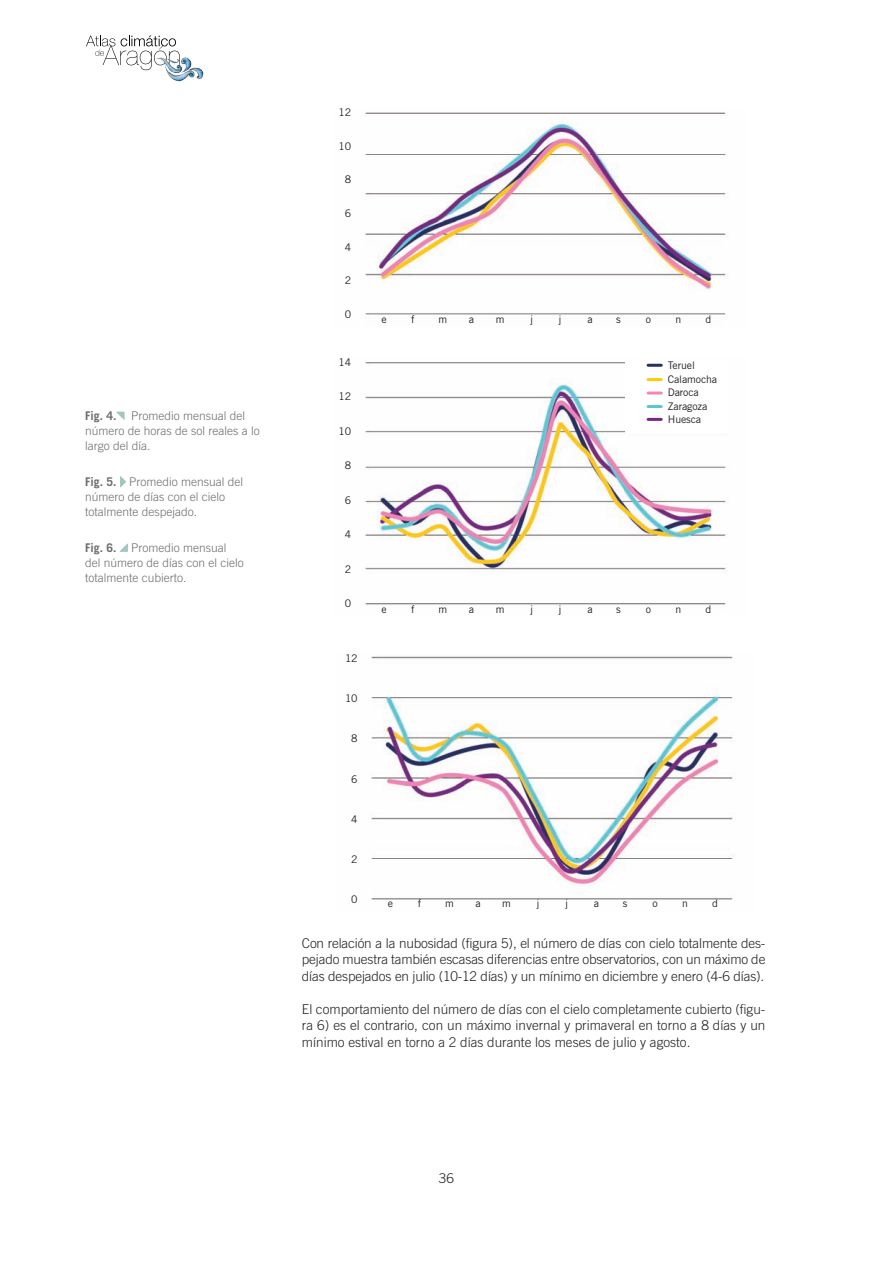
<style>
.page{position:relative;width:893px;height:1263px;background:#fff}
.page>*{position:absolute;margin:0;border:0;box-sizing:border-box;transform-origin:0 0}
.t1{font:300 13.5px/16.5px "Trade Gothic";letter-spacing:-.005em;color:#231f20;text-align:justify}
.t2{font:300 12px/15px "Trade Gothic";color:#6c6d70}
.t3{font:10.5px/13.5px "Trade Gothic";letter-spacing:-.01em;color:#231f20}
.s1{font-weight:700}
</style>
<div class="page">
<svg style="left:86px;top:35px;width:94px;height:35px"></svg>
<img style="left:173px;top:79px;width:12px;height:2px">
<img style="left:167px;top:72px;width:36px;height:7px">
<img style="left:165px;top:67px;width:38px;height:5px">
<img style="left:163px;top:62px;width:28px;height:5px">
<img style="left:155px;top:58px;width:36px;height:4px">
<svg style="left:116px;top:412px;width:9px;height:8px"></svg>
<svg style="left:120px;top:476px;width:6px;height:11px"></svg>
<svg style="left:120px;top:544px;width:8px;height:8px"></svg>
<img style="left:365px;top:112px;width:363px;height:207px">
<img style="left:365px;top:362px;width:363px;height:243px">
<img style="left:371px;top:656px;width:362px;height:244px">
<div style="left:625px;top:361px;width:104px;height:71px;background:#fff"></div>
<svg style="left:648px;top:405px;width:13px;height:3px"></svg>
<svg style="left:648px;top:418px;width:13px;height:3px"></svg>
<svg style="left:648px;top:364px;width:13px;height:3px"></svg>
<svg style="left:648px;top:392px;width:13px;height:2px"></svg>
<svg style="left:648px;top:378px;width:13px;height:3px"></svg>
<p class="t2" style="left:85px;top:408px;width:176px"><span class="s1">Fig. 4.</span> Promedio mensual del número de horas de sol reales a lo largo del día.</p>
<p class="t2" style="left:85px;top:474px;width:160px"><span class="s1">Fig. 5.</span> Promedio mensual del número de días con el cielo totalmente despejado.</p>
<p class="t2" style="left:85px;top:540px;width:160px"><span class="s1">Fig. 6.</span> Promedio mensual del número de días con el cielo totalmente cubierto.</p>
<p class="t3" style="left:338px;top:106px;width:14px">12</p>
<p class="t3" style="left:338px;top:139px;width:14px">10</p>
<p class="t3" style="left:345px;top:173px;width:8px">8</p>
<p class="t3" style="left:345px;top:206px;width:8px">6</p>
<p class="t3" style="left:345px;top:240px;width:8px">4</p>
<p class="t3" style="left:345px;top:274px;width:8px">2</p>
<p class="t3" style="left:345px;top:307px;width:8px">0</p>
<p class="t3" style="left:338px;top:355px;width:14px">14</p>
<p class="t3" style="left:338px;top:390px;width:14px">12</p>
<p class="t3" style="left:338px;top:424px;width:14px">10</p>
<p class="t3" style="left:345px;top:459px;width:8px">8</p>
<p class="t3" style="left:345px;top:493px;width:8px">6</p>
<p class="t3" style="left:345px;top:528px;width:8px">4</p>
<p class="t3" style="left:345px;top:562px;width:8px">2</p>
<p class="t3" style="left:345px;top:597px;width:8px">0</p>
<p class="t3" style="left:345px;top:651px;width:14px">12</p>
<p class="t3" style="left:345px;top:691px;width:14px">10</p>
<p class="t3" style="left:351px;top:732px;width:8px">8</p>
<p class="t3" style="left:351px;top:772px;width:8px">6</p>
<p class="t3" style="left:351px;top:812px;width:8px">4</p>
<p class="t3" style="left:351px;top:852px;width:8px">2</p>
<p class="t3" style="left:351px;top:893px;width:8px">0</p>
<p class="t3" style="left:381px;top:312px;width:7px">e</p>
<p class="t3" style="left:411px;top:312px;width:5px">f</p>
<p class="t3" style="left:439px;top:312px;width:10px">m</p>
<p class="t3" style="left:469px;top:312px;width:7px">a</p>
<p class="t3" style="left:496px;top:312px;width:10px">m</p>
<p class="t3" style="left:530px;top:312px;width:4px">j</p>
<p class="t3" style="left:559px;top:312px;width:4px">j</p>
<p class="t3" style="left:587px;top:312px;width:7px">a</p>
<p class="t3" style="left:616px;top:312px;width:6px">s</p>
<p class="t3" style="left:646px;top:312px;width:7px">o</p>
<p class="t3" style="left:676px;top:312px;width:7px">n</p>
<p class="t3" style="left:706px;top:312px;width:7px">d</p>
<p class="t3" style="left:668px;top:358px;width:51px">Teruel<br>Calamocha<br>Daroca<br>Zaragoza<br>Huesca</p>
<p class="t3" style="left:381px;top:602px;width:7px">e</p>
<p class="t3" style="left:411px;top:602px;width:5px">f</p>
<p class="t3" style="left:439px;top:602px;width:10px">m</p>
<p class="t3" style="left:469px;top:602px;width:7px">a</p>
<p class="t3" style="left:496px;top:602px;width:10px">m</p>
<p class="t3" style="left:530px;top:602px;width:4px">j</p>
<p class="t3" style="left:559px;top:602px;width:4px">j</p>
<p class="t3" style="left:587px;top:602px;width:7px">a</p>
<p class="t3" style="left:616px;top:602px;width:6px">s</p>
<p class="t3" style="left:646px;top:602px;width:7px">o</p>
<p class="t3" style="left:676px;top:602px;width:7px">n</p>
<p class="t3" style="left:706px;top:602px;width:7px">d</p>
<p class="t3" style="left:388px;top:896px;width:7px">e</p>
<p class="t3" style="left:418px;top:896px;width:5px">f</p>
<p class="t3" style="left:445px;top:896px;width:10px">m</p>
<p class="t3" style="left:475px;top:896px;width:7px">a</p>
<p class="t3" style="left:502px;top:896px;width:10px">m</p>
<p class="t3" style="left:537px;top:896px;width:4px">j</p>
<p class="t3" style="left:565px;top:896px;width:4px">j</p>
<p class="t3" style="left:594px;top:896px;width:7px">a</p>
<p class="t3" style="left:623px;top:896px;width:6px">s</p>
<p class="t3" style="left:652px;top:896px;width:7px">o</p>
<p class="t3" style="left:682px;top:896px;width:7px">n</p>
<p class="t3" style="left:712px;top:896px;width:7px">d</p>
<p class="t1" style="left:302px;top:935px;width:465px">Con relación a la nubosidad (figura 5), el número de días con cielo totalmente des&shy;pejado muestra también escasas diferencias entre observatorios, con un máximo de días despejados en julio (10-12 días) y un mínimo en diciembre y enero (4-6 días).</p>
<p class="t1" style="left:302px;top:1001px;width:465px">El comportamiento del número de días con el cielo completamente cubierto (figu&shy;ra 6) es el contrario, con un máximo invernal y primaveral en torno a 8 días y un mínimo estival en torno a 2 días durante los meses de julio y agosto.</p>
<p class="t1" style="left:439px;top:1170px;width:17px">36</p>
</div>
